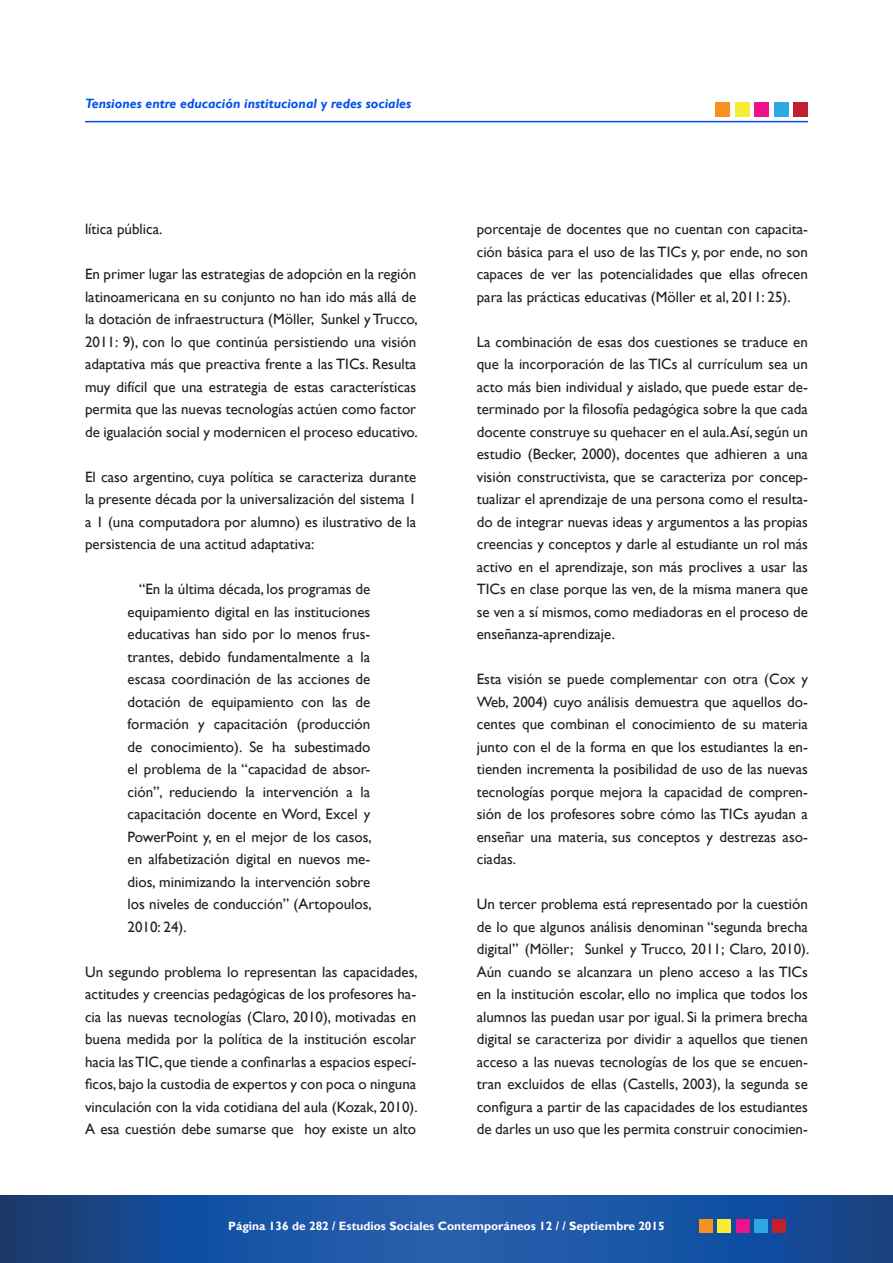
<style>
.page{position:relative;width:893px;height:1263px;background:#fff}
.page>*{position:absolute;margin:0;border:0;box-sizing:border-box;transform-origin:0 0}
.t1{font:15px/22.5px "Gill Sans";color:#231f20;text-align:justify}
.t2{font:italic 700 13.5px "Gill Sans";color:#0051eb}
.t3{font:700 12px "Gill Sans";color:#fff}
</style>
<div class="page">
<svg style="left:0;top:1195px;width:893px;height:68px;background:#1a509b"></svg>
<div style="left:699px;top:1219px;width:13px;height:13px;background:#f7911f"></div>
<div style="left:717px;top:1219px;width:14px;height:13px;background:#f7ed36"></div>
<div style="left:736px;top:1219px;width:13px;height:13px;background:#eb128c"></div>
<div style="left:754px;top:1219px;width:14px;height:13px;background:#2ea8e0"></div>
<div style="left:773px;top:1219px;width:13px;height:13px;background:#bf212e"></div>
<hr style="left:85px;top:121px;width:723px;height:1px;background:#004beb">
<div style="left:715px;top:102px;width:14px;height:15px;background:#f7911f"></div>
<div style="left:735px;top:102px;width:14px;height:15px;background:#f7ed36"></div>
<div style="left:755px;top:102px;width:14px;height:15px;background:#eb128c"></div>
<div style="left:774px;top:102px;width:14px;height:15px;background:#2ea8e0"></div>
<div style="left:794px;top:102px;width:14px;height:15px;background:#bf212e"></div>
<p class="t2" style="left:85px;top:95px;width:328px">Tensiones entre educación institucional y redes sociales</p>
<p class="t1" style="left:85px;top:218px;width:79px">lítica pública.</p>
<p class="t1" style="left:85px;top:263px;width:334px">En primer lugar las estrategias de adopción en la región latinoamericana en su conjunto no han ido más allá de la dotación de infraestructura (Möller, Sunkel y Trucco, 2011: 9), con lo que continúa persistiendo una visión adaptativa más que preactiva frente a las TICs. Resulta muy difícil que una estrategia de estas características permita que las nuevas tecnologías actúen como factor de igualación social y modernicen el proceso educativo.</p>
<p class="t1" style="left:85px;top:465px;width:333px">El caso argentino, cuya política se caracteriza durante la presente década por la universalización del sistema 1 a 1 (una computadora por alumno) es ilustrativo de la persistencia de una actitud adaptativa:</p>
<p class="t1" style="left:128px;top:578px;width:246px;text-indent:11px">“En la última década, los programas de equipamiento digital en las instituciones educativas han sido por lo menos frus&shy;trantes, debido fundamentalmente a la escasa coordinación de las acciones de dotación de equipamiento con las de formación y capacitación (producción de conocimiento). Se ha subestimado el problema de la “capacidad de absor&shy;ción”, reduciendo la intervención a la capacitación docente en Word, Excel y PowerPoint y, en el mejor de los casos, en alfabetización digital en nuevos me&shy;dios, minimizando la intervención sobre los niveles de conducción” (Artopoulos, 2010: 24).</p>
<p class="t1" style="left:85px;top:960px;width:334px">Un segundo problema lo representan las capacidades, actitudes y creencias pedagógicas de los profesores ha&shy;cia las nuevas tecnologías (Claro, 2010), motivadas en buena medida por la política de la institución escolar hacia las TIC, que tiende a confinarlas a espacios especí&shy;ficos, bajo la custodia de expertos y con poca o ninguna vinculación con la vida cotidiana del aula (Kozak, 2010).<br>A esa cuestión debe sumarse que hoy existe un alto</p>
<p class="t1" style="left:477px;top:218px;width:333px">porcentaje de docentes que no cuentan con capacita&shy;ción básica para el uso de las TICs y, por ende, no son capaces de ver las potencialidades que ellas ofrecen para las prácticas educativas (Möller et al, 2011: 25).</p>
<p class="t1" style="left:477px;top:330px;width:333px">La combinación de esas dos cuestiones se traduce en que la incorporación de las TICs al currículum sea un acto más bien individual y aislado, que puede estar de&shy;terminado por la filosofía pedagógica sobre la que cada docente construye su quehacer en el aula.Así, según un estudio (Becker, 2000), docentes que adhieren a una visión constructivista, que se caracteriza por concep&shy;tualizar el aprendizaje de una persona como el resulta&shy;do de integrar nuevas ideas y argumentos a las propias creencias y conceptos y darle al estudiante un rol más activo en el aprendizaje, son más proclives a usar las TICs en clase porque las ven, de la misma manera que se ven a sí mismos, como mediadoras en el proceso de enseñanza-aprendizaje.</p>
<p class="t1" style="left:477px;top:668px;width:333px">Esta visión se puede complementar con otra (Cox y Web, 2004) cuyo análisis demuestra que aquellos do&shy;centes que combinan el conocimiento de su materia junto con el de la forma en que los estudiantes la en&shy;tienden incrementa la posibilidad de uso de las nuevas tecnologías porque mejora la capacidad de compren&shy;sión de los profesores sobre cómo las TICs ayudan a enseñar una materia, sus conceptos y destrezas aso&shy;ciadas.</p>
<p class="t1" style="left:477px;top:893px;width:334px">Un tercer problema está representado por la cuestión de lo que algunos análisis denominan “segunda brecha digital” (Möller; Sunkel y Trucco, 2011; Claro, 2010).<br>Aún cuando se alcanzara un pleno acceso a las TICs en la institución escolar, ello no implica que todos los alumnos las puedan usar por igual. Si la primera brecha digital se caracteriza por dividir a aquellos que tienen acceso a las nuevas tecnologías de los que se encuen&shy;tran excluidos de ellas (Castells, 2003), la segunda se configura a partir de las capacidades de los estudiantes de darles un uso que les permita construir conocimien-</p>
<p class="t3" style="left:228px;top:1219px;width:438px">Página 136 de 282 / Estudios Sociales Contemporáneos 12 / / Septiembre 2015</p>
</div>
